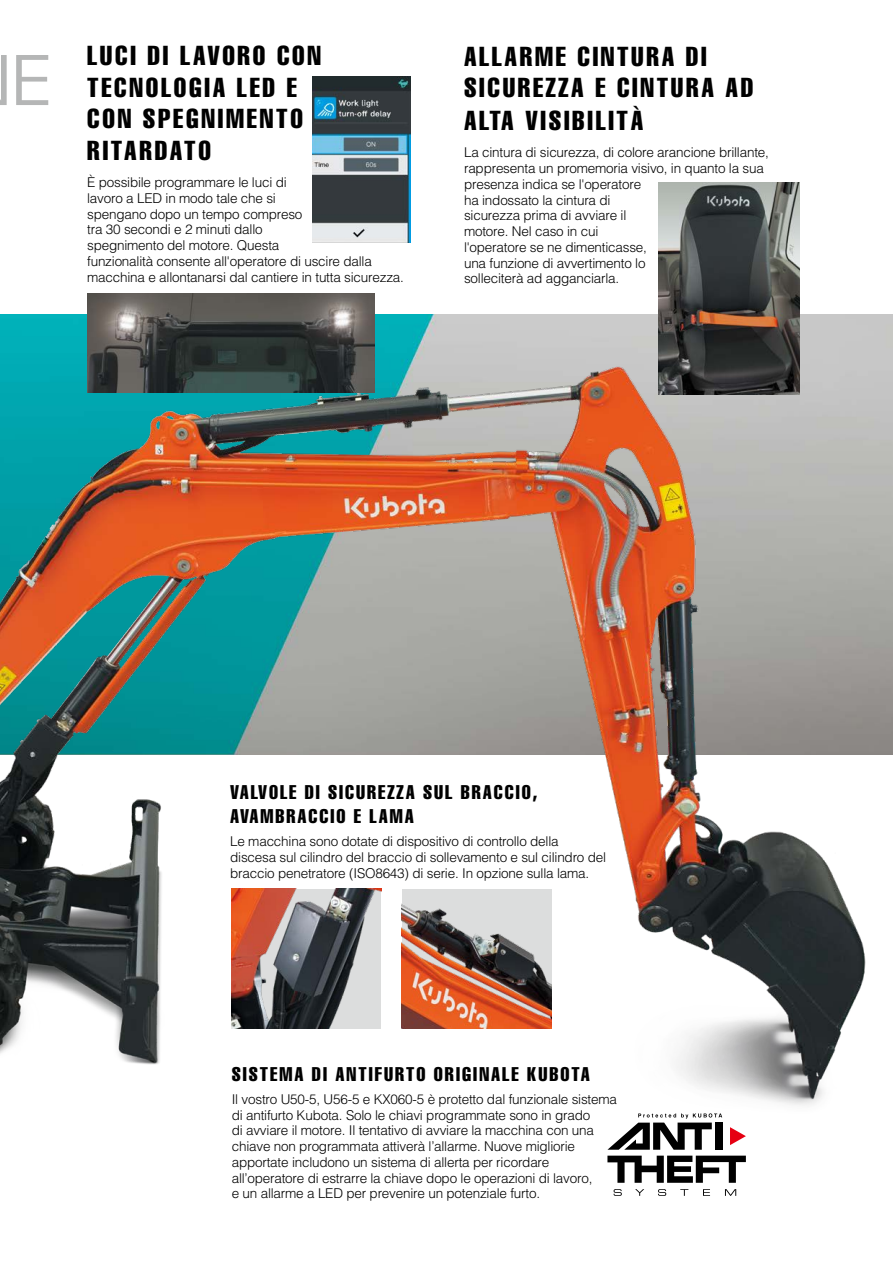
<style>
.page{position:relative;width:893px;height:1263px;background:#fff}
.page>*{position:absolute;margin:0;border:0;box-sizing:border-box;transform-origin:0 0}
.t1{font:75px "Eurostile";color:#b5b6b6}
.t2{font:extra-condensed 27px/31.5px "Helvetica";letter-spacing:.1em;color:#000}
.t3{font:extra-condensed 19.5px/24px "Helvetica";letter-spacing:.1em;color:#000}
.t4{font:300 13.5px/15.8px "Helvetica";letter-spacing:-.015em;color:#000}
</style>
<div class="page">
<img style="left:0;top:190px;width:872px;height:916px">
<img style="left:87px;top:293px;width:288px;height:99px">
<svg style="left:614px;top:1189px;width:8px;height:7px"></svg>
<svg style="left:635px;top:1189px;width:9px;height:7px"></svg>
<svg style="left:658px;top:1189px;width:8px;height:7px"></svg>
<svg style="left:680px;top:1189px;width:8px;height:7px"></svg>
<svg style="left:703px;top:1189px;width:7px;height:7px"></svg>
<svg style="left:725px;top:1189px;width:11px;height:7px"></svg>
<svg style="left:607px;top:1113px;width:139px;height:70px"></svg>
<img style="left:232px;top:889px;width:149px;height:139px">
<img style="left:402px;top:889px;width:149px;height:139px">
<img style="left:312px;top:77px;width:99px;height:166px">
<img style="left:658px;top:183px;width:141px;height:212px">
<h1 class="t1" style="left:11px;top:29px;width:41px">E</h1>
<h2 class="t2" style="left:87px;top:40px;width:235px">LUCI DI LAVORO CON<br>TECNOLOGIA LED E<br>CON SPEGNIMENTO<br>RITARDATO</h2>
<p class="t4" style="left:87px;top:174px;width:318px">È possibile programmare le luci di<br>lavoro a LED in modo tale che si<br>spengano dopo un tempo compreso<br>tra 30 secondi e 2 minuti dallo<br>spegnimento del motore. Questa<br>funzionalità consente all'operatore di uscire dalla macchina e allontanarsi dal cantiere in tutta sicurezza.</p>
<h2 class="t2" style="left:464px;top:39px;width:291px;line-height:32.2px">ALLARME CINTURA DI<br>SICUREZZA E CINTURA AD<br>ALTA VISIBILITÀ</h2>
<p class="t4" style="left:464px;top:144px;width:306px">La cintura di sicurezza, di colore arancione brillante, rappresenta un promemoria visivo, in quanto la sua presenza indica se l'operatore<br>ha indossato la cintura di<br>sicurezza prima di avviare il<br>motore. Nel caso in cui<br>l'operatore se ne dimenticasse,<br>una funzione di avvertimento lo<br>solleciterà ad agganciarla.</p>
<h3 class="t3" style="left:230px;top:780px;width:309px">VALVOLE DI SICUREZZA SUL BRACCIO,<br>AVAMBRACCIO E LAMA</h3>
<p class="t4" style="left:230px;top:833px;width:377px">Le macchina sono dotate di dispositivo di controllo della discesa sul cilindro del braccio di sollevamento e sul cilindro del braccio penetratore (ISO8643) di serie. In opzione sulla lama.</p>
<h3 class="t3" style="left:232px;top:1061px;width:360px">SISTEMA DI ANTIFURTO ORIGINALE KUBOTA</h3>
<p class="t4" style="left:232px;top:1091px;width:387px">Il vostro U50-5, U56-5 e KX060-5 è protetto dal funzionale sistema di antifurto Kubota. Solo le chiavi programmate sono in grado<br>di avviare il motore. Il tentativo di avviare la macchina con una chiave non programmata attiverà l’allarme. Nuove migliorie apportate includono un sistema di allerta per ricordare all’operatore di estrarre la chiave dopo le operazioni di lavoro,<br>e un allarme a LED per prevenire un potenziale furto.</p>
</div>
